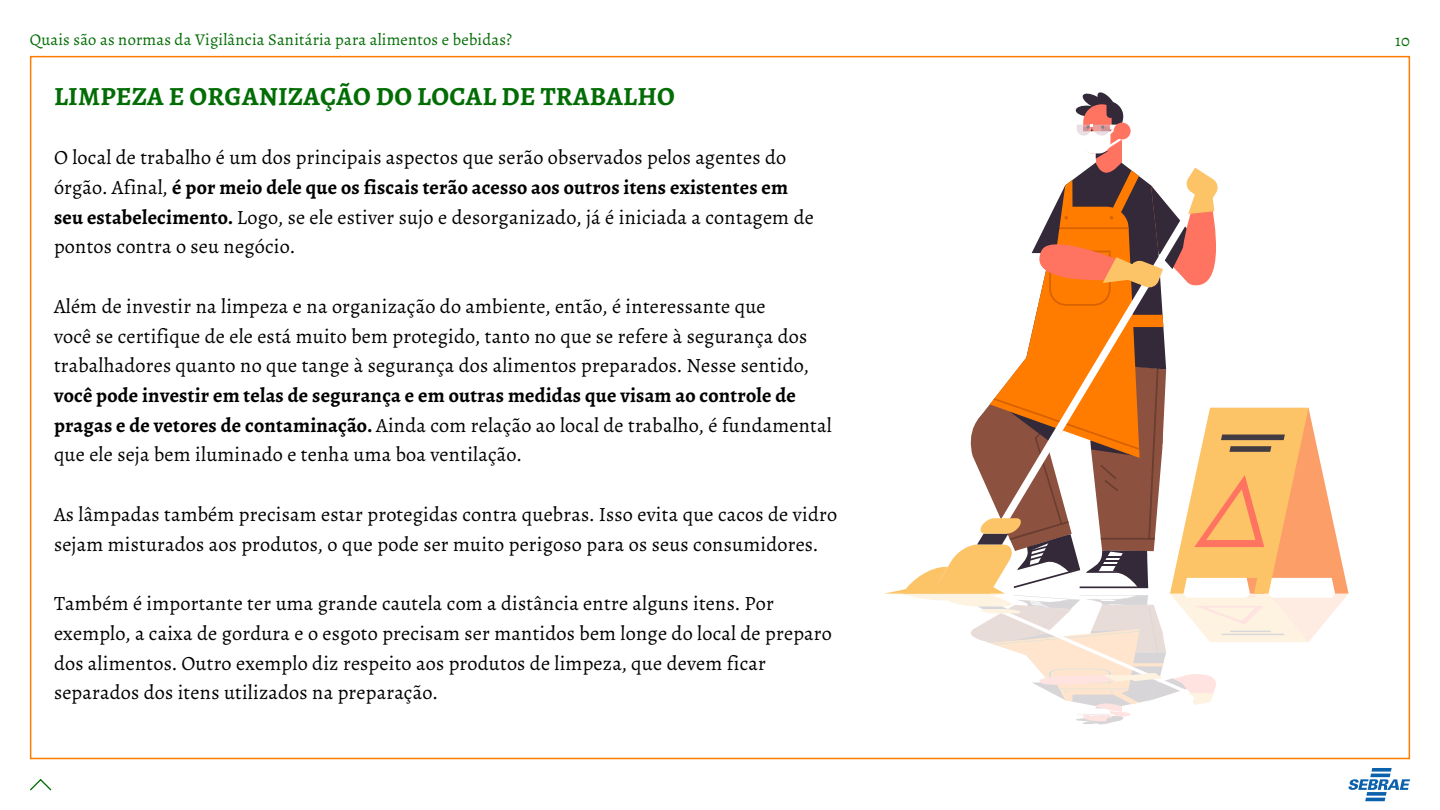
<style>
.page{position:relative;width:1440px;height:810px;background:#fff}
.page>*{position:absolute;margin:0;border:0;box-sizing:border-box;transform-origin:0 0}
.t1{font:700 26.25px "Alegreya";letter-spacing:.01em;color:#036d05}
.t2{font:20.25px/29.7px "Alegreya";letter-spacing:.01em;color:#000}
.t3{font:700 20.25px/29.7px "Alegreya";letter-spacing:.01em;color:#000}
.t4{font:16.5px "Alegreya";letter-spacing:.01em;color:#036d05}
.s1{font-weight:700}
.s2{font-weight:400}
</style>
<div class="page">
<svg style="left:30px;top:778px;width:22px;height:13px"></svg>
<svg style="left:885px;top:92px;width:464px;height:632px"></svg>
<svg style="left:1349px;top:768px;width:61px;height:33px"></svg>
<p class="t4" style="left:30px;top:30px;width:484px">Quais são as normas da Vigilância Sanitária para alimentos e bebidas?</p>
<p class="t4" style="left:1395px;top:30px;width:16px">10</p>
<p class="t1" style="left:54px;top:79px;width:622px">LIMPEZA E ORGANIZAÇÃO DO LOCAL DE TRABALHO</p>
<p class="t2" style="left:54px;top:143px;width:761px">O local de trabalho é um dos principais aspectos que serão observados pelos agentes do órgão. Afinal, <span class="s1">é por meio dele que os fiscais terão acesso aos outros itens existentes em seu estabelecimento.</span> Logo, se ele estiver sujo e desorganizado, já é iniciada a contagem de pontos contra o seu negócio.</p>
<p class="t2" style="left:54px;top:291px;width:756px">Além de investir na limpeza e na organização do ambiente, então, é interessante que<br>você se certifique de ele está muito bem protegido, tanto no que se refere à segurança dos trabalhadores quanto no que tange à segurança dos alimentos preparados. Nesse sentido,</p>
<p class="t3" style="left:54px;top:380px;width:779px">você pode investir em telas de segurança e em outras medidas que visam ao controle de pragas e de vetores de contaminação. <span class="s2">Ainda com relação ao local de trabalho, é fundamental que ele seja bem iluminado e tenha uma boa ventilação.</span></p>
<p class="t2" style="left:54px;top:499px;width:785px">As lâmpadas também precisam estar protegidas contra quebras. Isso evita que cacos de vidro sejam misturados aos produtos, o que pode ser muito perigoso para os seus consumidores.</p>
<p class="t2" style="left:54px;top:589px;width:779px">Também é importante ter uma grande cautela com a distância entre alguns itens. Por exemplo, a caixa de gordura e o esgoto precisam ser mantidos bem longe do local de preparo dos alimentos. Outro exemplo diz respeito aos produtos de limpeza, que devem ficar separados dos itens utilizados na preparação.</p>
</div>
